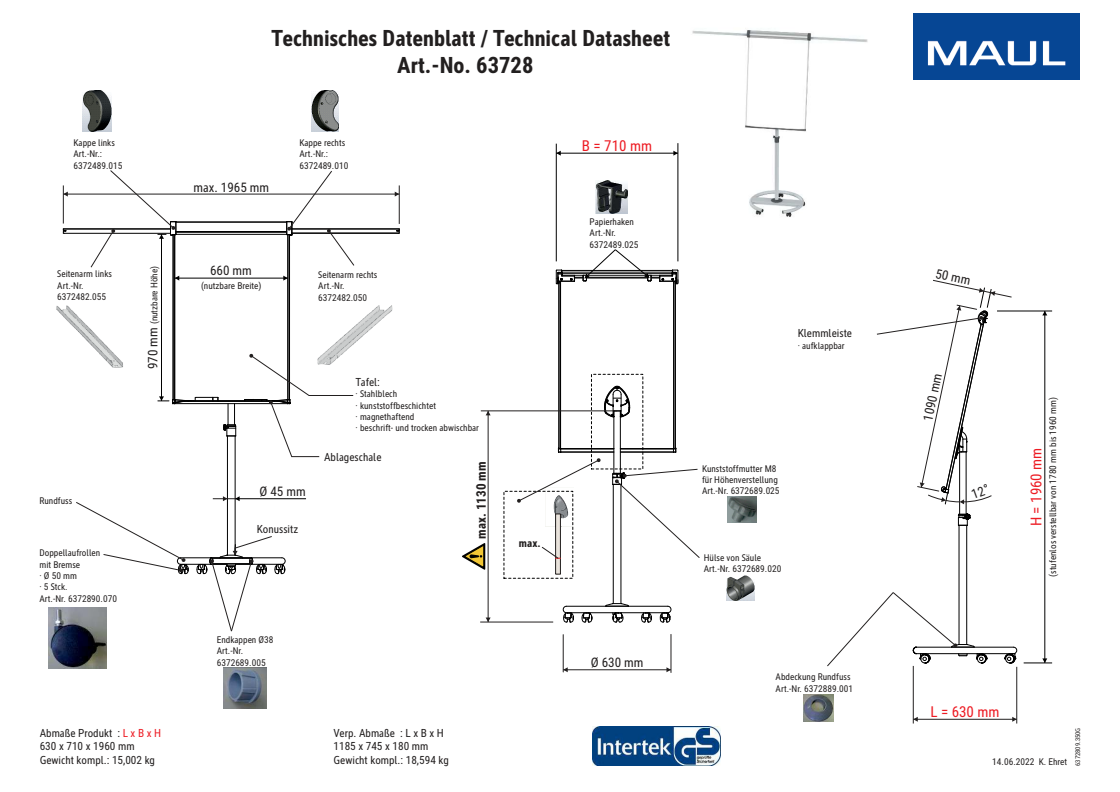
<style>
.page{position:relative;width:1120px;height:792px;background:#fff}
.page>*{position:absolute;margin:0;border:0;box-sizing:border-box;transform-origin:0 0}
.t1{font:700 condensed 22.6px/27.1px "MAUL";color:#221f1f;text-align:center}
.t2{font:condensed 15.1px "MAUL";color:#ed1c24}
.t3{font:condensed 13.2px "MAUL";color:#221f1f}
.t4{font:700 condensed 13.2px "MAUL";color:#221f1f}
.t5{font:condensed 11.3px/13.5px "MAUL";color:#221f1f}
.t6{font:700 condensed 11.3px "MAUL";color:#221f1f}
.t7{font:condensed 9.4px/11.3px "MAUL";color:#221f1f}
.t8{font:condensed 6.6px "MAUL";color:#221f1f}
.s1{font-size:13.2px}
.s2{color:#ed1c24}
</style>
<div class="page">
<hr style="left:997px;top:311px;width:55px;height:1px;background:#000">
<hr style="left:556px;top:153px;width:122px;height:1px;background:#000">
<svg style="left:557px;top:151px;width:4px;height:5px"></svg>
<svg style="left:673px;top:151px;width:5px;height:5px"></svg>
<hr style="left:678px;top:143px;width:1px;height:118px;background:#000">
<hr style="left:556px;top:144px;width:1px;height:117px;background:#000">
<hr style="left:1045px;top:311px;width:1px;height:352px;background:#000">
<svg style="left:1042px;top:311px;width:5px;height:4px"></svg>
<svg style="left:1024px;top:658px;width:28px;height:6px"></svg>
<hr style="left:175px;top:278px;width:113px;height:1px;background:#000">
<svg style="left:175px;top:276px;width:4px;height:5px"></svg>
<svg style="left:283px;top:276px;width:4px;height:5px"></svg>
<hr style="left:161px;top:234px;width:1px;height:167px;background:#000">
<hr style="left:674px;top:281px;width:1px;height:168px;background:#000">
<hr style="left:620px;top:449px;width:53px;height:1px;background:#000">
<hr style="left:561px;top:449px;width:53px;height:1px;background:#000">
<hr style="left:559px;top:281px;width:1px;height:168px;background:#000">
<hr style="left:292px;top:229px;width:107px;height:1px;background:#000">
<hr style="left:63px;top:229px;width:107px;height:1px;background:#000">
<hr style="left:288px;top:235px;width:1px;height:165px;background:#000">
<hr style="left:966px;top:525px;width:1px;height:120px;background:#000">
<hr style="left:966px;top:452px;width:1px;height:62px;background:#000">
<hr style="left:959px;top:452px;width:1px;height:62px;background:#000">
<hr style="left:959px;top:525px;width:1px;height:120px;background:#000">
<svg style="left:957px;top:514px;width:14px;height:12px"></svg>
<hr style="left:916px;top:647px;width:98px;height:1px;background:#000">
<hr style="left:916px;top:653px;width:99px;height:1px;background:#000">
<svg style="left:1004px;top:646px;width:14px;height:18px"></svg>
<hr style="left:675px;top:281px;width:1px;height:168px;background:#000">
<hr style="left:673px;top:281px;width:1px;height:168px;background:#000">
<hr style="left:620px;top:484px;width:1px;height:120px;background:#000">
<hr style="left:620px;top:411px;width:1px;height:62px;background:#000">
<hr style="left:620px;top:448px;width:54px;height:1px;background:#000">
<hr style="left:561px;top:448px;width:53px;height:1px;background:#000">
<hr style="left:620px;top:452px;width:53px;height:1px;background:#000">
<hr style="left:561px;top:452px;width:53px;height:1px;background:#000">
<svg style="left:673px;top:447px;width:4px;height:6px"></svg>
<hr style="left:613px;top:411px;width:1px;height:62px;background:#000">
<hr style="left:613px;top:484px;width:1px;height:120px;background:#000">
<hr style="left:560px;top:281px;width:1px;height:168px;background:#000">
<hr style="left:558px;top:281px;width:1px;height:168px;background:#000">
<hr style="left:566px;top:606px;width:102px;height:1px;background:#000">
<hr style="left:566px;top:612px;width:102px;height:1px;background:#000">
<svg style="left:605px;top:602px;width:24px;height:21px"></svg>
<svg style="left:581px;top:612px;width:12px;height:11px"></svg>
<svg style="left:562px;top:605px;width:12px;height:18px"></svg>
<svg style="left:641px;top:605px;width:12px;height:122px"></svg>
<svg style="left:659px;top:605px;width:13px;height:18px"></svg>
<svg style="left:555px;top:249px;width:124px;height:36px"></svg>
<hr style="left:176px;top:222px;width:111px;height:1px;background:#000">
<hr style="left:63px;top:228px;width:107px;height:1px;background:#000">
<hr style="left:292px;top:228px;width:107px;height:1px;background:#000">
<hr style="left:176px;top:232px;width:111px;height:1px;background:#000">
<hr style="left:64px;top:233px;width:106px;height:1px;background:#000">
<hr style="left:292px;top:233px;width:106px;height:1px;background:#000">
<hr style="left:176px;top:234px;width:111px;height:1px;background:#000">
<hr style="left:289px;top:235px;width:1px;height:165px;background:#000">
<hr style="left:287px;top:235px;width:1px;height:165px;background:#000">
<hr style="left:174px;top:235px;width:1px;height:165px;background:#000">
<hr style="left:173px;top:235px;width:1px;height:165px;background:#000">
<svg style="left:396px;top:229px;width:4px;height:5px"></svg>
<svg style="left:62px;top:229px;width:5px;height:5px"></svg>
<hr style="left:63px;top:185px;width:1px;height:39px;background:#221f1f">
<hr style="left:399px;top:185px;width:1px;height:39px;background:#221f1f">
<hr style="left:63px;top:194px;width:336px;height:1px;background:#221f1f">
<svg style="left:395px;top:192px;width:4px;height:5px"></svg>
<svg style="left:63px;top:192px;width:5px;height:5px"></svg>
<img style="left:82px;top:90px;width:29px;height:41px">
<img style="left:311px;top:90px;width:28px;height:41px">
<img style="left:323px;top:305px;width:70px;height:49px">
<img style="left:56px;top:306px;width:59px;height:48px">
<svg style="left:91px;top:170px;width:86px;height:97px"></svg>
<svg style="left:286px;top:171px;width:68px;height:95px"></svg>
<hr style="left:563px;top:635px;width:1px;height:37px;background:#221f1f">
<hr style="left:671px;top:634px;width:1px;height:39px;background:#221f1f">
<hr style="left:563px;top:670px;width:108px;height:1px;background:#221f1f">
<svg style="left:563px;top:667px;width:5px;height:5px"></svg>
<svg style="left:666px;top:667px;width:5px;height:5px"></svg>
<img style="left:224px;top:668px;width:43px;height:41px">
<img style="left:48px;top:608px;width:59px;height:61px">
<img style="left:803px;top:695px;width:30px;height:26px">
<img style="left:727px;top:576px;width:27px;height:25px">
<img style="left:596px;top:181px;width:32px;height:33px">
<svg style="left:604px;top:386px;width:26px;height:32px"></svg>
<img style="left:727px;top:497px;width:29px;height:25px">
<svg style="left:612px;top:469px;width:88px;height:89px"></svg>
<img style="left:692px;top:30px;width:176px;height:187px">
<svg style="left:827px;top:592px;width:161px;height:74px"></svg>
<hr style="left:913px;top:666px;width:1px;height:58px;background:#221f1f">
<hr style="left:1017px;top:667px;width:1px;height:57px;background:#221f1f">
<hr style="left:913px;top:719px;width:104px;height:1px;background:#221f1f">
<svg style="left:913px;top:717px;width:5px;height:5px"></svg>
<svg style="left:1012px;top:717px;width:5px;height:5px"></svg>
<img style="left:913px;top:13px;width:167px;height:66px">
<hr style="left:481px;top:411px;width:136px;height:1px;background:#221f1f">
<hr style="left:480px;top:622px;width:73px;height:1px;background:#221f1f">
<hr style="left:488px;top:411px;width:1px;height:211px;background:#221f1f">
<svg style="left:486px;top:411px;width:5px;height:4px"></svg>
<svg style="left:486px;top:618px;width:5px;height:4px"></svg>
<hr style="left:556px;top:514px;width:4px;height:60px;background:#e9e3dc">
<div style="left:555px;top:514px;width:6px;height:60px;border:1px solid #221f1f"></div>
<svg style="left:542px;top:547px;width:18px;height:12px"></svg>
<svg style="left:462px;top:543px;width:23px;height:27px"></svg>
<svg style="left:517px;top:447px;width:84px;height:79px"></svg>
<img style="left:592px;top:727px;width:129px;height:39px">
<svg style="left:76px;top:354px;width:277px;height:277px"></svg>
<svg style="left:877px;top:280px;width:135px;height:224px"></svg>
<h1 class="t1" style="left:271px;top:24px;width:400px">Technisches Datenblatt / Technical Datasheet<br>Art.-No. 63728</h1>
<p class="t7" style="left:74px;top:137px;width:50px">Kappe links<br>Art.-Nr.:<br>6372489.015</p>
<p class="t7" style="left:299px;top:137px;width:50px">Kappe rechts<br>Art.-Nr.:<br>6372489.010</p>
<h3 class="t3" style="left:193px;top:178px;width:77px">max. 1965 mm</h3>
<h2 class="t2" style="left:582px;top:135px;width:72px">B = 710 mm</h2>
<p class="t7" style="left:590px;top:216px;width:50px">Papierhaken<br>Art.-Nr.<br>6372489.025</p>
<p class="t7" style="left:148px;top:369px;width:105px;rotate:-90deg"><span class="s1">970 mm</span> (nutzbare Höhe)</p>
<h3 class="t3" style="left:210px;top:261px;width:43px">660 mm</h3>
<p class="t7" style="left:57px;top:268px;width:56px">Seitenarm links</p>
<h3 class="t3" style="left:938px;top:264px;width:37px;rotate:12deg">50 mm</h3>
<p class="t7" style="left:57px;top:279px;width:50px">Art.-Nr.<br>6372482.055</p>
<p class="t7" style="left:318px;top:269px;width:61px">Seitenarm rechts<br>Art.-Nr.<br>6372482.050</p>
<p class="t7" style="left:201px;top:279px;width:62px">(nutzbare Breite)</p>
<p class="t5" style="left:798px;top:326px;width:56px">Klemmleiste</p>
<p class="t7" style="left:798px;top:339px;width:49px">· aufklappbar</p>
<p class="t7" style="left:39px;top:495px;width:34px">Rundfuss</p>
<p class="t7" style="left:39px;top:547px;width:79px">Doppellaufrollen<br>mit Bremse<br>· Ø 50 mm<br>· 5 Stck.<br>Art.-Nr. 6372890.070</p>
<h3 class="t3" style="left:260px;top:482px;width:48px">Ø 45 mm</h3>
<p class="t5" style="left:257px;top:522px;width:43px">Konussitz</p>
<p class="t5" style="left:356px;top:375px;width:26px">Tafel:</p>
<p class="t7" style="left:356px;top:388px;width:125px">· Stahlblech<br>· kunststoffbeschichtet<br>· magnethaftend<br>· beschrift- und trocken abwischbar</p>
<p class="t5" style="left:324px;top:450px;width:59px">Ablageschale</p>
<h3 class="t4" style="left:472px;top:539px;width:79px;rotate:-90deg">max. 1130 mm</h3>
<p class="t6" style="left:519px;top:535px;width:23px">max.</p>
<p class="t7" style="left:702px;top:462px;width:79px">Kunststoffmutter M8 für Höhenverstellung<br>Art.-Nr. 6372689.025</p>
<p class="t7" style="left:704px;top:551px;width:79px">Hülse von Säule<br>Art.-Nr. 6372689.020</p>
<h3 class="t3" style="left:918px;top:419px;width:50px;rotate:-78deg">1090 mm</h3>
<p class="t7" style="left:1047px;top:577px;width:181px;rotate:-90deg">(stufenlos verstellbar von 1780 mm bis 1960 mm)</p>
<h2 class="t2" style="left:1026px;top:526px;width:80px;rotate:-90deg">H = 1960 mm</h2>
<p class="t5" style="left:40px;top:726px;width:123px">Abmaße Produkt : <span class="s2">L x B x H<br></span>630 x 710 x 1960 mm<br>Gewicht kompl.: 15,002 kg</p>
<p class="t7" style="left:217px;top:634px;width:58px">Endkappen Ø38<br>Art.-Nr.<br>6372689.005</p>
<p class="t5" style="left:334px;top:726px;width:117px">Verp. Abmaße : L x B x H<br>1185 x 745 x 180 mm<br>Gewicht kompl.: 18,594 kg</p>
<h3 class="t3" style="left:591px;top:653px;width:54px">Ø 630 mm</h3>
<p class="t7" style="left:776px;top:671px;width:79px">Abdeckung Rundfuss<br>Art.-Nr. 6372889.001</p>
<h2 class="t2" style="left:930px;top:701px;width:71px">L = 630 mm</h2>
<p class="t7" style="left:992px;top:756px;width:76px">14.06.2022 K. Ehret</p>
<p class="t8" style="left:1073px;top:766px;width:40px;rotate:-90deg">6372809.350G</p>
</div>
